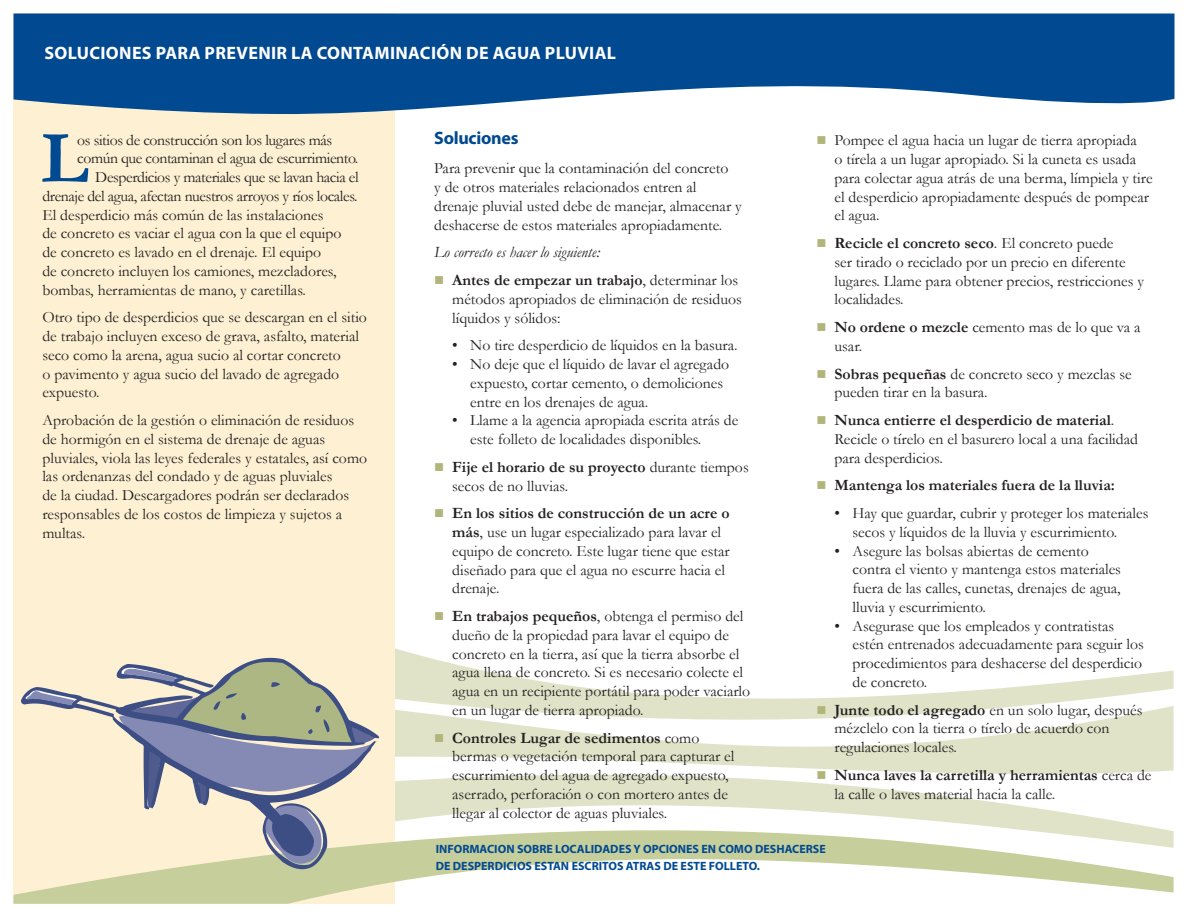
<style>
.page{position:relative;width:1188px;height:918px;background:#fff}
.page>*{position:absolute;margin:0;border:0;box-sizing:border-box;transform-origin:0 0}
.Body_text__Sp{font:700 74.7px "Garamond";color:#014990}
.Swishes_heads{font:700 18px "Myriad Pro";letter-spacing:.02em;color:#fff}
.Subheads__Sp{font:700 18px "Myriad Pro";letter-spacing:-.015em;color:#014990}
.Body_text__Sp-2{font:15.75px/18.8px "Garamond";color:#231f20}
.Body_text__Sp-3{font:15.75px "Garamond";letter-spacing:-.025em;color:#231f20}
.t1{font:700 15.75px "Garamond";color:#231f20}
.Body_text__Sp-4{font:italic 15.75px "Garamond";color:#231f20}
.Back_panel_heading{font:700 12px/16.5px "Myriad Pro";color:#014990}
.s1{font-weight:700}
</style>
<div class="page">
<svg style="left:395px;top:648px;width:779px;height:182px"></svg>
<div style="left:14px;top:14px;width:381px;height:890px;background:#fef1d3"></div>
<svg style="left:13px;top:830px;width:1161px;height:74px"></svg>
<svg style="left:21px;top:658px;width:358px;height:211px"></svg>
<svg style="left:119px;top:662px;width:258px;height:202px"></svg>
<svg style="left:25px;top:690px;width:52px;height:15px"></svg>
<svg style="left:14px;top:14px;width:1160px;height:100px;background:#23619e"></svg>
<svg style="left:435px;top:734px;width:8px;height:8px"></svg>
<svg style="left:818px;top:706px;width:7px;height:8px"></svg>
<svg style="left:818px;top:771px;width:7px;height:8px"></svg>
<p class="Swishes_heads" style="left:44px;top:41px;width:573px">SOLUCIONES PARA PREVENIR LA CONTAMINACIÓN DE AGUA PLUVIAL</p>
<p class="Body_text__Sp" style="left:41px;top:108px;width:49px">L</p>
<p class="Body_text__Sp-3" style="left:77px;top:129px;width:257px">os sitios de construcción son los lugares más</p>
<p class="Body_text__Sp-3" style="left:77px;top:148px;width:283px">común que contaminan el agua de escurrimiento.</p>
<p class="Body_text__Sp-3" style="left:95px;top:167px;width:265px">Desperdicios y materiales que se lavan hacia el</p>
<p class="Body_text__Sp-3" style="left:42px;top:185px;width:317px">drenaje del agua, afectan nuestros arroyos y ríos locales.</p>
<p class="Body_text__Sp-2" style="left:42px;top:205px;width:283px">El desperdicio más común de las instalaciones</p>
<p class="Body_text__Sp-2" style="left:42px;top:224px;width:301px">de concreto es vaciar el agua con la que el equipo</p>
<p class="Body_text__Sp-2" style="left:42px;top:242px;width:280px">de concreto es lavado en el drenaje. El equipo</p>
<p class="Body_text__Sp-2" style="left:42px;top:261px;width:296px">de concreto incluyen los camiones, mezcladores,</p>
<p class="Body_text__Sp-2" style="left:42px;top:280px;width:265px">bombas, herramientas de mano, y caretillas.</p>
<p class="Body_text__Sp-2" style="left:42px;top:308px;width:326px">Otro tipo de desperdicios que se descargan en el sitio de trabajo incluyen exceso de grava, asfalto, material seco como la arena, agua sucio al cortar concreto<br>o pavimento y agua sucio del lavado de agregado expuesto.</p>
<p class="Body_text__Sp-2" style="left:42px;top:410px;width:326px">Aprobación de la gestión o eliminación de residuos de hormigón en el sistema de drenaje de aguas pluviales, viola las leyes federales y estatales, así como las ordenanzas del condado y de aguas pluviales<br>de la ciudad. Descargadores podrán ser declarados responsables de los costos de limpieza y sujetos a multas.</p>
<p class="Subheads__Sp" style="left:434px;top:126px;width:86px">Soluciones</p>
<p class="Body_text__Sp-2" style="left:434px;top:159px;width:309px">Para prevenir que la contaminación del concreto<br>y de otros materiales relacionados entren al drenaje pluvial usted debe de manejar, almacenar y deshacerse de estos materiales apropiadamente.</p>
<p class="Body_text__Sp-4" style="left:434px;top:242px;width:167px">Lo correcto es hacer lo siguiente:</p>
<p class="Body_text__Sp-2" style="left:452px;top:270px;width:291px"><span class="s1">Antes de empezar un trabajo</span>, determinar los métodos apropiados de eliminación de residuos líquidos y sólidos:</p>
<p class="Body_text__Sp-2" style="left:452px;top:336px;width:287px">• No tire desperdicio de líquidos en la basura.</p>
<p class="Body_text__Sp-2" style="left:470px;top:354px;width:261px;text-indent:-18px">• No deje que el líquido de lavar el agregado expuesto, cortar cemento, o demoliciones entre en los drenajes de agua.</p>
<p class="Body_text__Sp-2" style="left:470px;top:411px;width:270px;text-indent:-18px">• Llame a la agencia apropiada escrita atrás de este folleto de localidades disponibles.</p>
<p class="Body_text__Sp-2" style="left:452px;top:457px;width:298px"><span class="s1">Fije el horario de su proyecto</span> durante tiempos secos de no lluvias.</p>
<p class="Body_text__Sp-2" style="left:452px;top:504px;width:279px"><span class="s1">En los sitios de construcción de un acre o más</span>, use un lugar especializado para lavar el equipo de concreto. Este lugar tiene que estar diseñado para que el agua no escurre hacia el drenaje.</p>
<p class="Body_text__Sp-2" style="left:452px;top:606px;width:300px"><span class="s1">En trabajos pequeños</span>, obtenga el permiso del dueño de la propiedad para lavar el equipo de concreto en la tierra, así que la tierra absorbe el agua llena de concreto. Si es necesario colecte el agua en un recipiente portátil para poder vaciarlo en un lugar de tierra apropiado.</p>
<p class="Body_text__Sp-2" style="left:452px;top:728px;width:284px"><span class="s1">Controles Lugar de sedimentos</span> como bermas o vegetación temporal para capturar el escurrimiento del agua de agregado expuesto, aserrado, perforación o con mortero antes de llegar al colector de aguas pluviales.</p>
<p class="Body_text__Sp-2" style="left:834px;top:131px;width:320px">Pompee el agua hacia un lugar de tierra apropiada<br>o tírela a un lugar apropiado. Si la cuneta es usada para colectar agua atrás de una berma, límpiela y tire el desperdicio apropiadamente después de pompear el agua.</p>
<p class="Body_text__Sp-2" style="left:834px;top:233px;width:311px"><span class="s1">Recicle el concreto seco</span>. El concreto puede<br>ser tirado o reciclado por un precio en diferente lugares. Llame para obtener precios, restricciones y localidades.</p>
<p class="Body_text__Sp-2" style="left:834px;top:317px;width:308px"><span class="s1">No ordene o mezcle</span> cemento mas de lo que va a usar.</p>
<p class="Body_text__Sp-2" style="left:834px;top:364px;width:299px"><span class="s1">Sobras pequeñas</span> de concreto seco y mezclas se pueden tirar en la basura.</p>
<p class="Body_text__Sp-2" style="left:834px;top:410px;width:305px"><span class="s1">Nunca entierre el desperdicio de material</span>.<br>Recicle o tírelo en el basurero local a una facilidad para desperdicios.</p>
<p class="t1" style="left:834px;top:475px;width:282px">Mantenga los materiales fuera de la lluvia:</p>
<p class="Body_text__Sp-2" style="left:852px;top:503px;width:298px;text-indent:-18px">• Hay que guardar, cubrir y proteger los materiales secos y líquidos de la lluvia y escurrimiento.</p>
<p class="Body_text__Sp-2" style="left:852px;top:541px;width:270px;text-indent:-18px">• Asegure las bolsas abiertas de cemento contra el viento y mantenga estos materiales fuera de las calles, cunetas, drenajes de agua, lluvia y escurrimiento.</p>
<p class="Body_text__Sp-2" style="left:852px;top:616px;width:293px;text-indent:-18px">• Asegurase que los empleados y contratistas estén entrenados adecuadamente para seguir los procedimientos para deshacerse del desperdicio de concreto.</p>
<p class="Body_text__Sp-2" style="left:834px;top:700px;width:310px"><span class="s1">Junte todo el agregado</span> en un solo lugar, después mézclelo con la tierra o tírelo de acuerdo con regulaciones locales.</p>
<p class="Body_text__Sp-2" style="left:834px;top:765px;width:319px"><span class="s1">Nunca laves la carretilla y herramientas</span> cerca de la calle o laves material hacia la calle.</p>
<p class="Back_panel_heading" style="left:436px;top:841px;width:392px">INFORMACION SOBRE LOCALIDADES Y OPCIONES EN COMO DESHACERSE<br>DE DESPERDICIOS ESTAN ESCRITOS ATRAS DE ESTE FOLLETO.</p>
</div>
